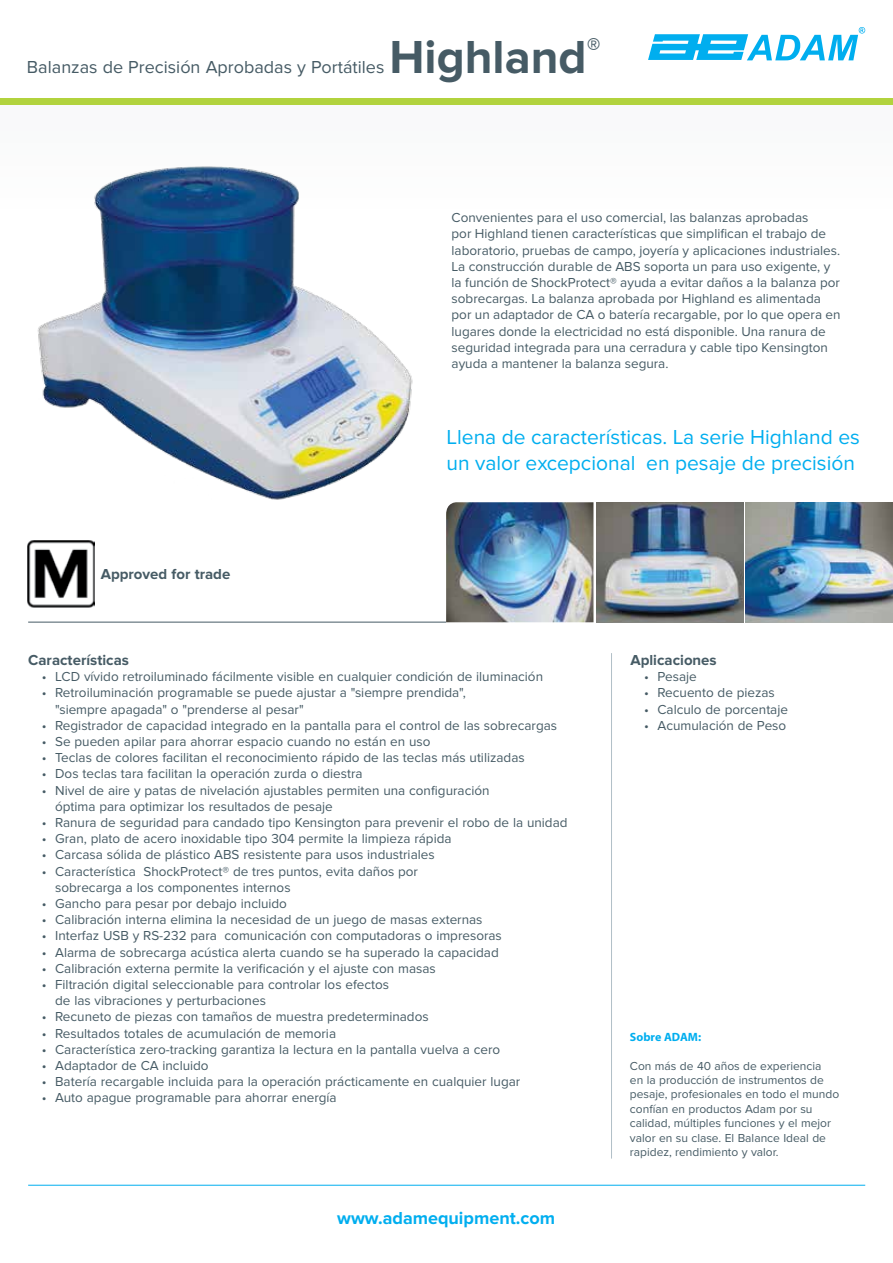
<style>
.page{position:relative;width:893px;height:1263px;background:#fff}
.page>*{position:absolute;margin:0;border:0;box-sizing:border-box;transform-origin:0 0}
.t1{font:700 48px "Proxima Nova";color:#465b65}
.t2{font:21px/25.2px "Proxima Nova";color:#00aeef}
.t3{font:18px "Proxima Nova";color:#465b65}
.t4{font:700 18px "Proxima Nova";color:#00aeef}
.t5{font:700 15px "Proxima Nova";color:#465b65}
.t6{font:13.5px/16.2px "Proxima Nova";color:#465b65}
.t7{font:12px/14.4px "Proxima Nova";color:#465b65}
.t8{font:700 12px "Myriad Pro";color:#00aeef}
</style>
<div class="page">
<div style="left:0;top:104px;width:893px;height:114px;background:#fafbfb"></div>
<div style="left:0;top:98px;width:893px;height:6px;background:#b2d33e"></div>
<hr style="left:28px;top:1185px;width:837px;height:1px;background:#00aeef">
<hr style="left:28px;top:622px;width:418px;height:1px;background:#465b65">
<hr style="left:611px;top:653px;width:1px;height:505px;background:#b1bfc7">
<svg style="left:648px;top:27px;width:217px;height:33px"></svg>
<img style="left:37px;top:166px;width:376px;height:334px">
<img style="left:745px;top:502px;width:148px;height:120px">
<img style="left:596px;top:502px;width:147px;height:120px">
<img style="left:446px;top:502px;width:147px;height:120px">
<img style="left:27px;top:540px;width:67px;height:68px">
<h3 class="t3" style="left:27px;top:56px;width:359px">Balanzas de Precisión Aprobadas y Portátiles</h3>
<h1 class="t1" style="left:389px;top:29px;width:213px">Highland<sup>®</sup></h1>
<p class="t5" style="left:101px;top:565px;width:131px">Approved for trade</p>
<p class="t6" style="left:452px;top:210px;width:391px">Convenientes para el uso comercial, las balanzas aprobadas<br>por Highland tienen características que simplifican el trabajo de laboratorio, pruebas de campo, joyería y aplicaciones industriales.<br>La construcción durable de ABS soporta un para uso exigente, y la función de ShockProtect® ayuda a evitar daños a la balanza por sobrecargas. La balanza aprobada por Highland es alimentada por un adaptador de CA o batería recargable, por lo que opera en lugares donde la electricidad no está disponible. Una ranura de seguridad integrada para una cerradura y cable tipo Kensington ayuda a mantener la balanza segura.</p>
<h2 class="t2" style="left:446px;top:425px;width:415px">Llena de características. La serie Highland es un valor excepcional en pesaje de precisión</h2>
<p class="t5" style="left:28px;top:651px;width:102px">Características</p>
<p class="t6" style="left:42px;top:669px;width:503px">• LCD vívido retroiluminado fácilmente visible en cualquier condición de iluminación</p>
<p class="t6" style="left:55px;top:685px;width:412px;text-indent:-14px">• Retroiluminación programable se puede ajustar a "siempre prendida", "siempre apagada" o "prenderse al pesar"</p>
<p class="t6" style="left:42px;top:717px;width:517px">• Registrador de capacidad integrado en la pantalla para el control de las sobrecargas</p>
<p class="t6" style="left:42px;top:733px;width:390px">• Se pueden apilar para ahorrar espacio cuando no están en uso</p>
<p class="t6" style="left:42px;top:750px;width:485px">• Teclas de colores facilitan el reconocimiento rápido de las teclas más utilizadas</p>
<p class="t6" style="left:42px;top:766px;width:322px">• Dos teclas tara facilitan la operación zurda o diestra</p>
<p class="t6" style="left:55px;top:782px;width:436px;text-indent:-14px">• Nivel de aire y patas de nivelación ajustables permiten una configuración óptima para optimizar los resultados de pesaje</p>
<p class="t6" style="left:42px;top:814px;width:527px">• Ranura de seguridad para candado tipo Kensington para prevenir el robo de la unidad</p>
<p class="t6" style="left:42px;top:831px;width:411px">• Gran, plato de acero inoxidable tipo 304 permite la limpieza rápida</p>
<p class="t6" style="left:42px;top:847px;width:395px">• Carcasa sólida de plástico ABS resistente para usos industriales</p>
<p class="t6" style="left:55px;top:863px;width:364px;text-indent:-14px">• Característica ShockProtect® de tres puntos, evita daños por sobrecarga a los componentes internos</p>
<p class="t6" style="left:42px;top:895px;width:247px">• Gancho para pesar por debajo incluido</p>
<p class="t6" style="left:42px;top:912px;width:442px">• Calibración interna elimina la necesidad de un juego de masas externas</p>
<p class="t6" style="left:42px;top:928px;width:462px">• Interfaz USB y RS-232 para comunicación con computadoras o impresoras</p>
<p class="t6" style="left:42px;top:944px;width:459px">• Alarma de sobrecarga acústica alerta cuando se ha superado la capacidad</p>
<p class="t6" style="left:42px;top:960px;width:396px">• Calibración externa permite la verificación y el ajuste con masas</p>
<p class="t6" style="left:55px;top:976px;width:335px;text-indent:-14px">• Filtración digital seleccionable para controlar los efectos de las vibraciones y perturbaciones</p>
<p class="t6" style="left:42px;top:1009px;width:389px">• Recuneto de piezas con tamaños de muestra predeterminados</p>
<p class="t6" style="left:42px;top:1025px;width:296px">• Resultados totales de acumulación de memoria</p>
<p class="t6" style="left:42px;top:1041px;width:460px">• Característica zero-tracking garantiza la lectura en la pantalla vuelva a cero</p>
<p class="t6" style="left:42px;top:1057px;width:168px">• Adaptador de CA incluido</p>
<p class="t6" style="left:42px;top:1074px;width:480px">• Batería recargable incluida para la operación prácticamente en cualquier lugar</p>
<p class="t6" style="left:42px;top:1090px;width:297px">• Auto apague programable para ahorrar energía</p>
<h3 class="t4" style="left:337px;top:1208px;width:219px">www.adamequipment.com</h3>
<p class="t5" style="left:630px;top:651px;width:88px">Aplicaciones</p>
<p class="t6" style="left:644px;top:669px;width:54px">• Pesaje</p>
<p class="t6" style="left:644px;top:685px;width:132px">• Recuento de piezas</p>
<p class="t6" style="left:644px;top:701px;width:146px">• Calculo de porcentaje</p>
<p class="t6" style="left:644px;top:717px;width:144px">• Acumulación de Peso</p>
<p class="t8" style="left:630px;top:1029px;width:73px">Sobre ADAM:</p>
<p class="t7" style="left:630px;top:1059px;width:211px">Con más de 40 años de experiencia<br>en la producción de instrumentos de pesaje, profesionales en todo el mundo confían en productos Adam por su calidad, múltiples funciones y el mejor valor en su clase. El Balance Ideal de rapidez, rendimiento y valor.</p>
</div>
